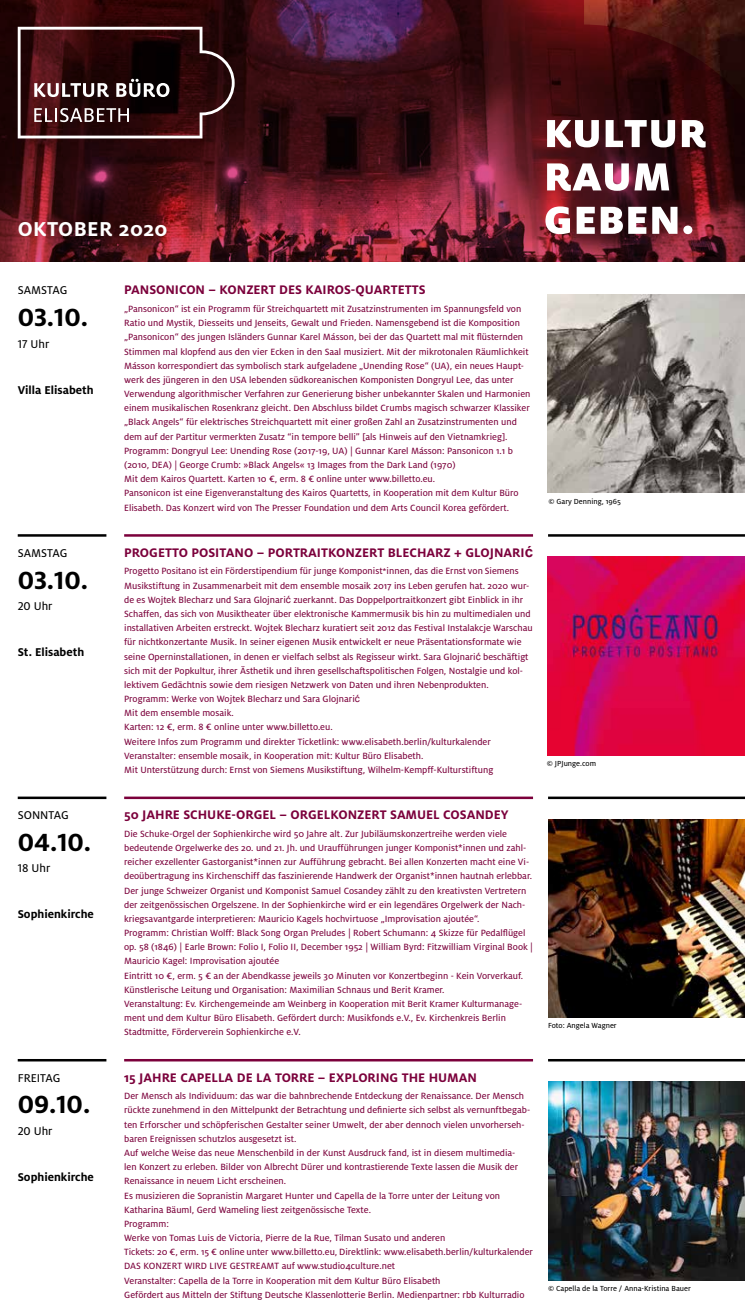
<style>
.page{position:relative;width:745px;height:1312px;background:#fff}
.page>*{position:absolute;margin:0;border:0;box-sizing:border-box;transform-origin:0 0}
.t1{font:700 27.5px "Milo LF";color:#000}
.t2{font:700 22.25px "Milo";letter-spacing:.02em;color:#fff}
.t3{font:700 13.75px "Milo";color:#7b003b}
.t4{font:700 12.5px "Milo";color:#000}
.t5{font:12.5px "Milo Text";color:#000}
.t6{font:12.5px "Milo LF Text";color:#000}
.t7{font:10px/14.1px "Milo Text";color:#7b003b}
.t8{font:8.12px "Milo Text";color:#000}
.s1{font-family:"Arial";font-size:15px}
.s2{font-size:8.75px}
.s3{font-family:"Arial"}
</style>
<div class="page">
<svg style="left:0;top:0;width:744px;height:262px;background:#4f141d"></svg>
<svg style="left:545px;top:206px;width:147px;height:28px"></svg>
<svg style="left:546px;top:163px;width:122px;height:28px"></svg>
<svg style="left:546px;top:120px;width:159px;height:27px"></svg>
<hr style="left:18px;top:534px;width:88px;height:2px;background:#000">
<hr style="left:18px;top:796px;width:88px;height:2px;background:#000">
<hr style="left:18px;top:1058px;width:88px;height:3px;background:#000">
<hr style="left:547px;top:534px;width:197px;height:2px;background:#000">
<hr style="left:547px;top:796px;width:197px;height:2px;background:#000">
<hr style="left:547px;top:1058px;width:197px;height:3px;background:#000">
<hr style="left:124px;top:796px;width:408px;height:2px;background:#7b003b">
<hr style="left:124px;top:534px;width:408px;height:2px;background:#7b003b">
<hr style="left:124px;top:1058px;width:408px;height:3px;background:#7b003b">
<img style="left:548px;top:819px;width:196px;height:198px">
<svg style="left:18px;top:27px;width:216px;height:111px;background:#432527"></svg>
<img style="left:547px;top:294px;width:197px;height:199px">
<img style="left:547px;top:556px;width:197px;height:199px">
<img style="left:548px;top:1081px;width:196px;height:198px">
<h2 class="t2" style="left:18px;top:216px;width:151px">OKTOBER 2020</h2>
<p class="t5" style="left:18px;top:283px;width:51px">SAMSTAG</p>
<h1 class="t1" style="left:18px;top:301px;width:72px">03.10.</h1>
<p class="t6" style="left:18px;top:336px;width:33px">17 Uhr</p>
<p class="t4" style="left:18px;top:382px;width:77px">Villa Elisabeth</p>
<p class="t5" style="left:18px;top:545px;width:51px">SAMSTAG</p>
<h1 class="t1" style="left:18px;top:563px;width:72px">03.10.</h1>
<p class="t6" style="left:18px;top:598px;width:36px">20 Uhr</p>
<p class="t4" style="left:18px;top:644px;width:68px">St. Elisabeth</p>
<p class="t5" style="left:18px;top:807px;width:52px">SONNTAG</p>
<h1 class="t1" style="left:18px;top:826px;width:75px">04.10.</h1>
<p class="t6" style="left:18px;top:860px;width:34px">18 Uhr</p>
<p class="t4" style="left:18px;top:906px;width:78px">Sophienkirche</p>
<p class="t5" style="left:18px;top:1069px;width:44px">FREITAG</p>
<h1 class="t1" style="left:18px;top:1088px;width:74px">09.10.</h1>
<p class="t6" style="left:18px;top:1123px;width:36px">20 Uhr</p>
<p class="t4" style="left:18px;top:1169px;width:78px">Sophienkirche</p>
<h3 class="t3" style="left:124px;top:282px;width:303px">PANSONICON – KONZERT DES KAIROS-QUARTETTS</h3>
<p class="t7" style="left:124px;top:301px;width:407px">„Pansonicon“ ist ein Programm für Streichquartett mit Zusatzinstrumenten im Spannungsfeld von Ratio und Mystik, Diesseits und Jenseits, Gewalt und Frieden. Namensgebend ist die Komposition „Pansonicon“ des jungen Isländers Gunnar Karel Másson, bei der das Quartett mal mit flüsternden Stimmen mal klopfend aus den vier Ecken in den Saal musiziert. Mit der mikrotonalen Räumlichkeit Másson korrespondiert das symbolisch stark aufgeladene „Unending Rose“ (UA), ein neues Haupt&shy;werk des jüngeren in den USA lebenden südkoreanischen Komponisten Dongryul Lee, das unter Verwendung algorithmischer Verfahren zur Generierung bisher unbekannter Skalen und Harmonien einem musikalischen Rosenkranz gleicht. Den Abschluss bildet Crumbs magisch schwarzer Klassiker „Black Angels“ für elektrisches Streichquartett mit einer großen Zahl an Zusatzinstrumenten und dem auf der Partitur vermerkten Zusatz “in tempore belli” [als Hinweis auf den Vietnamkrieg].<br>Programm: Dongryul Lee: Unending Rose (2017-19, UA) | Gunnar Karel Másson: Pansonicon 1.1 b (2010, DEA) | George Crumb: »Black Angels« 13 Images from the Dark Land (1970)<br>Mit dem Kairos Quartett. Karten 10 €, erm. 8 € online unter www.billetto.eu.<br>Pansonicon ist eine Eigenveranstaltung des Kairos Quartetts, in Kooperation mit dem Kultur Büro Elisabeth. Das Konzert wird von The Presser Foundation und dem Arts Council Korea gefördert.</p>
<h3 class="t3" style="left:124px;top:544px;width:410px">PROGETTO POSITANO – PORTRAITKONZERT BLECHARZ + GLOJNARI<span class="s1">ć</span></h3>
<p class="t7" style="left:124px;top:564px;width:410px">Progetto Positano ist ein Förderstipendium für junge Komponist<span class="s2">*</span>innen, das die Ernst von Siemens Musikstiftung in Zusammenarbeit mit dem ensemble mosaik 2017 ins Leben gerufen hat. 2020 wur&shy;de es Wojtek Blecharz und Sara Glojnari<span class="s3">ć</span> zuerkannt. Das Doppelportraitkonzert gibt Einblick in ihr Schaffen, das sich von Musiktheater über elektronische Kammermusik bis hin zu multimedialen und installativen Arbeiten erstreckt. Wojtek Blecharz kuratiert seit 2012 das Festival Instalakcje Warschau für nichtkonzertante Musik. In seiner eigenen Musik entwickelt er neue Präsentationsformate wie seine Operninstallationen, in denen er vielfach selbst als Regisseur wirkt. Sara Glojnari<span class="s3">ć</span> beschäftigt sich mit der Popkultur, ihrer Ästhetik und ihren gesellschaftspolitischen Folgen, Nostalgie und kol&shy;lektivem Gedächtnis sowie dem riesigen Netzwerk von Daten und ihren Nebenprodukten.<br>Programm: Werke von Wojtek Blecharz und Sara Glojnari<span class="s3">ć<br></span>Mit dem ensemble mosaik.<br>Karten: 12 €, erm. 8 € online unter www.billetto.eu.<br>Weitere Infos zum Programm und direkter Ticketlink: www.elisabeth.berlin/kulturkalender Veranstalter: ensemble mosaik, in Kooperation mit: Kultur Büro Elisabeth.<br>Mit Unterstützung durch: Ernst von Siemens Musikstiftung, Wilhelm-Kempff-Kulturstiftung</p>
<h3 class="t3" style="left:124px;top:806px;width:385px">50 JAHRE SCHUKE-ORGEL – ORGELKONZERT SAMUEL COSANDEY</h3>
<p class="t7" style="left:124px;top:826px;width:410px">Die Schuke-Orgel der Sophienkirche wird 50 Jahre alt. Zur Jubiläumskonzertreihe werden viele bedeutende Orgelwerke des 20. und 21. Jh. und Uraufführungen junger Komponist*innen und zahl&shy;reicher exzellenter Gastorganist*innen zur Aufführung gebracht. Bei allen Konzerten macht eine Vi&shy;deoübertragung ins Kirchenschiff das faszinierende Handwerk der Organist*innen hautnah erlebbar.<br>Der junge Schweizer Organist und Komponist Samuel Cosandey zählt zu den kreativsten Vertretern der zeitgenössischen Orgelszene. In der Sophienkirche wird er ein legendäres Orgelwerk der Nach&shy;kriegsavantgarde interpretieren: Mauricio Kagels hochvirtuose „Improvisation ajoutée“.<br>Programm: Christian Wolff: Black Song Organ Preludes | Robert Schumann: 4 Skizze für Pedalflügel op. 58 (1846) | Earle Brown: Folio I, Folio II, December 1952 | William Byrd: Fitzwilliam Virginal Book | Mauricio Kagel: Improvisation ajoutée<br>Eintritt 10 €, erm. 5 € an der Abendkasse jeweils 30 Minuten vor Konzertbeginn - Kein Vorverkauf.<br>Künstlerische Leitung und Organisation: Maximilian Schnaus und Berit Kramer.<br>Veranstaltung: Ev. Kirchengemeinde am Weinberg in Kooperation mit Berit Kramer Kulturmanage&shy;ment und dem Kultur Büro Elisabeth. Gefördert durch: Musikfonds e.V., Ev. Kirchenkreis Berlin Stadtmitte, Förderverein Sophienkirche e.V.</p>
<h3 class="t3" style="left:124px;top:1068px;width:354px">15 JAHRE CAPELLA DE LA TORRE – EXPLORING THE HUMAN</h3>
<p class="t7" style="left:124px;top:1088px;width:410px">Der Mensch als Individuum: das war die bahnbrechende Entdeckung der Renaissance. Der Mensch rückte zunehmend in den Mittelpunkt der Betrachtung und definierte sich selbst als vernunftbegab&shy;ten Erforscher und schöpferischen Gestalter seiner Umwelt, der aber dennoch vielen unvorherseh&shy;baren Ereignissen schutzlos ausgesetzt ist.<br>Auf welche Weise das neue Menschenbild in der Kunst Ausdruck fand, ist in diesem multimedia-<br>len Konzert zu erleben. Bilder von Albrecht Dürer und kontrastierende Texte lassen die Musik der Renaissance in neuem Licht erscheinen.<br>Es musizieren die Sopranistin Margaret Hunter und Capella de la Torre unter der Leitung von Katharina Bäuml, Gerd Wameling liest zeitgenössische Texte.<br>Programm:<br>Werke von Tomas Luis de Victoria, Pierre de la Rue, Tilman Susato und anderen<br>Tickets: 20 €, erm. 15 € online unter www.billetto.eu, Direktlink: www.elisabeth.berlin/kulturkalender DAS KONZERT WIRD LIVE GESTREAMT auf www.studio4culture.net<br>Veranstalter: Capella de la Torre in Kooperation mit dem Kultur Büro Elisabeth<br>Gefördert aus Mitteln der Stiftung Deutsche Klassenlotterie Berlin. Medienpartner: rbb Kulturradio</p>
<p class="t8" style="left:548px;top:496px;width:74px">© Gary Denning, 1965</p>
<p class="t8" style="left:546px;top:758px;width:51px">© JPJunge.com</p>
<p class="t8" style="left:547px;top:1020px;width:70px">Foto: Angela Wagner</p>
<p class="t8" style="left:547px;top:1282px;width:144px">© Capella de la Torre / Anna-Kristina Bauer</p>
</div>
